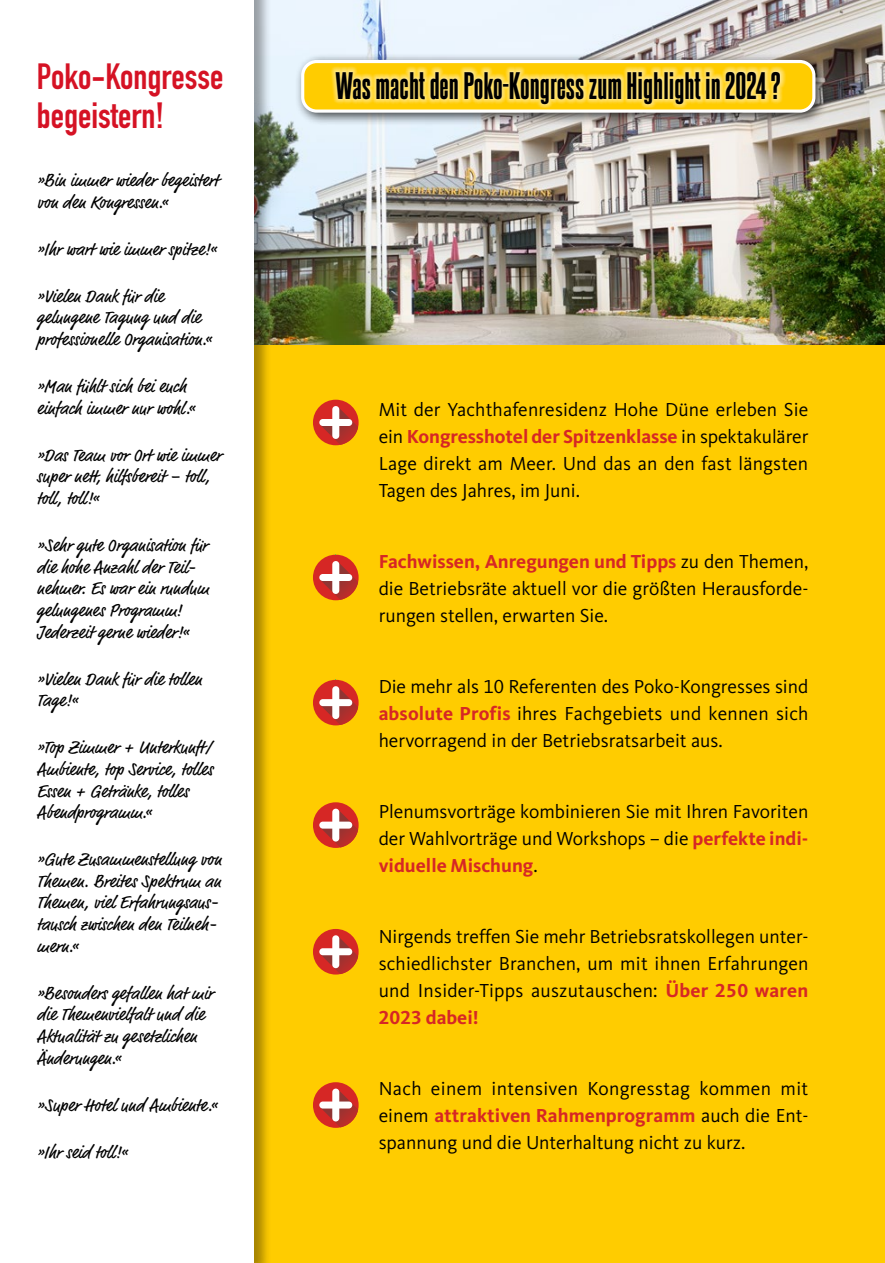
<style>
.page{position:relative;width:885px;height:1263px;background:#fff}
.page>*{position:absolute;margin:0;border:0;box-sizing:border-box;transform-origin:0 0}
.t1{font:700 36px/38.7px "DIN Condensed";color:#d51224}
.t2{font:33px "Steelfish Eb";color:#000}
.t3{font:19.5px/27px "Kievit Pro";color:#000;text-align:justify}
.t4{font:18px/21.6px "Market Pro";color:#000}
.s1{font-weight:700;color:#d62725}
</style>
<div class="page">
<div style="left:208px;top:0;width:676px;height:1263px;background:#fc0"></div>
<img style="left:272px;top:0;width:612px;height:345px">
<div style="left:294px;top:53px;width:534px;height:73px;background:#000;opacity:.75"></div>
<div style="left:303px;top:62px;width:510px;height:49px;background:#fc0;border-radius:14px"></div>
<div style="left:301px;top:60px;width:514px;height:53px;border:3px solid #fff;border-radius:14px"></div>
<svg style="left:331px;top:66px;width:454px;height:42px"></svg>
<div style="left:313px;top:400px;width:45px;height:45px;background:#d62725;border-radius:50%"></div>
<svg style="left:319px;top:400px;width:39px;height:45px"></svg>
<div style="left:313px;top:555px;width:45px;height:45px;background:#d62725;border-radius:50%"></div>
<svg style="left:319px;top:561px;width:39px;height:39px"></svg>
<div style="left:313px;top:680px;width:45px;height:45px;background:#d62725;border-radius:50%"></div>
<svg style="left:319px;top:686px;width:39px;height:39px"></svg>
<div style="left:313px;top:802px;width:45px;height:46px;background:#d62725;border-radius:50%"></div>
<svg style="left:319px;top:809px;width:39px;height:38px"></svg>
<div style="left:313px;top:929px;width:45px;height:45px;background:#d62725;border-radius:50%"></div>
<svg style="left:319px;top:929px;width:39px;height:45px"></svg>
<div style="left:313px;top:1082px;width:45px;height:46px;background:#d62725;border-radius:50%"></div>
<svg style="left:319px;top:1082px;width:39px;height:45px"></svg>
<div style="left:0;top:0;width:272px;height:1263px;background:#000;opacity:.35"></div>
<div style="left:0;top:0;width:254px;height:1263px;background:#fff"></div>
<h1 class="t1" style="left:37px;top:57px;width:188px">Poko-Kongresse begeistern!</h1>
<p class="t4" style="left:37px;top:170px;width:183px">»Bin immer wieder begeistert von den Kongressen.«</p>
<p class="t4" style="left:37px;top:239px;width:181px">»Ihr wart wie immer spitze!«</p>
<p class="t4" style="left:37px;top:286px;width:176px">»Vielen Dank für die gelungene Tagung und die professionelle Organisation.«</p>
<p class="t4" style="left:37px;top:376px;width:160px">»Man fühlt sich bei euch einfach immer nur wohl.«</p>
<p class="t4" style="left:37px;top:445px;width:186px">»Das Team vor Ort wie immer super nett, hilfsbereit – toll, toll, toll!«</p>
<p class="t4" style="left:37px;top:535px;width:174px">»Sehr gute Organisation für die hohe Anzahl der Teil&shy;nehmer. Es war ein rundum gelungenes Programm!<br>Jederzeit gerne wieder!«</p>
<p class="t4" style="left:37px;top:669px;width:166px">»Vielen Dank für die tollen<br>Tage!«</p>
<p class="t4" style="left:37px;top:737px;width:178px">»Top Zimmer + Unterkunft/<br>Ambiente, top Service, tolles<br>Essen + Getränke, tolles<br>Abendprogramm.«</p>
<p class="t4" style="left:37px;top:849px;width:186px">»Gute Zusammenstellung von<br>Themen. Breites Spektrum an<br>Themen, viel Erfahrungsaus&shy;tausch zwischen den Teilneh&shy;mern.«</p>
<p class="t4" style="left:37px;top:983px;width:178px">»Besonders gefallen hat mir die Themenvielfalt und die<br>Aktualität zu gesetzlichen<br>Änderungen.«</p>
<p class="t4" style="left:37px;top:1095px;width:182px">»Super Hotel und Ambiente.«</p>
<p class="t4" style="left:37px;top:1142px;width:92px">»Ihr seid toll!«</p>
<h2 class="t2" style="left:335px;top:61px;width:447px">Was macht den Poko-Kongress zum Highlight in 2024 ?</h2>
<p class="t3" style="left:378px;top:396px;width:431px">Mit der Yachthafenresidenz Hohe Düne erleben Sie ein <span class="s1">Kongresshotel der Spitzenklasse</span> in spektakulärer Lage direkt am Meer. Und das an den fast längsten Tagen des Jahres, im Juni.</p>
<p class="t3" style="left:378px;top:548px;width:431px"><span class="s1">Fachwissen, Anregungen und Tipps</span> zu den Themen, die Betriebsräte aktuell vor die größten Herausforde&shy;rungen stellen, erwarten Sie.</p>
<p class="t3" style="left:378px;top:673px;width:431px">Die mehr als 10 Referenten des Poko-Kongresses sind <span class="s1">absolute Profis</span> ihres Fachgebiets und kennen sich hervorragend in der Betriebsratsarbeit aus.</p>
<p class="t3" style="left:378px;top:798px;width:431px">Plenumsvorträge kombinieren Sie mit Ihren Favoriten der Wahlvorträge und Workshops – die <span class="s1">perfekte indi&shy;viduelle Mischung</span>.</p>
<p class="t3" style="left:378px;top:923px;width:431px">Nirgends treffen Sie mehr Betriebsratskollegen unter&shy;schiedlichster Branchen, um mit ihnen Erfahrungen und Insider-Tipps auszutauschen: <span class="s1">Über 250 waren 2023 dabei!</span></p>
<p class="t3" style="left:378px;top:1075px;width:431px">Nach einem intensiven Kongresstag kommen mit einem <span class="s1">attraktiven Rahmenprogramm</span> auch die Ent&shy;spannung und die Unterhaltung nicht zu kurz.</p>
</div>
